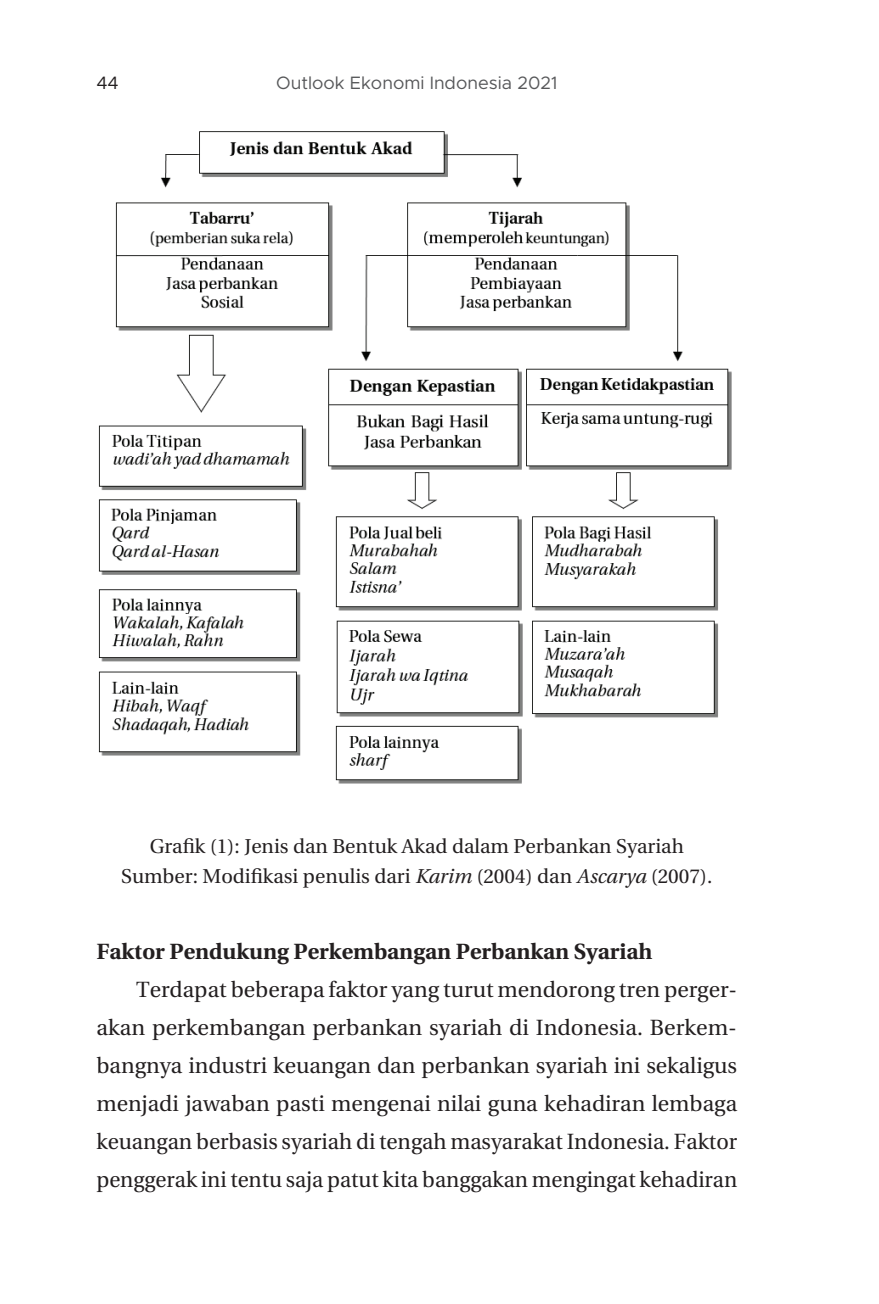
<style>
.page{position:relative;width:879px;height:1304px;background:#fff}
.page>*{position:absolute;margin:0;border:0;box-sizing:border-box;transform-origin:0 0}
.t1{font:22px/38px "Linguistics Pro";color:#231f20;text-align:justify}
.t2{font:700 22px "Linguistics Pro";color:#231f20}
.t3{font:20px/30px "Linguistics Pro";color:#231f20;text-align:center}
.t4{font:18px "Metropolis";color:#57585a}
.t5{font:18px "Metropolis";color:#231f20}
.s1{font-style:italic}
</style>
<div class="page">
<img style="left:98px;top:131px;width:634px;height:653px">
<p class="t5" style="left:96px;top:71px;width:24px">44</p>
<p class="t4" style="left:276px;top:71px;width:283px">Outlook Ekonomi Indonesia 2021</p>
<p class="t3" style="left:121px;top:831px;width:592px">Grafik (1): Jenis dan Bentuk Akad dalam Perbankan Syariah<br>Sumber: Modifikasi penulis dari <span class="s1">Karim</span> (2004) dan <span class="s1">Ascarya</span> (2007).</p>
<p class="t2" style="left:96px;top:934px;width:557px">Faktor Pendukung Perkembangan Perbankan Syariah</p>
<p class="t1" style="left:96px;top:971px;width:642px;text-indent:40px">Terdapat beberapa faktor yang turut mendorong tren perger&shy;akan perkembangan perbankan syariah di Indonesia. Berkem&shy;bangnya industri keuangan dan perbankan syariah ini sekaligus menjadi jawaban pasti mengenai nilai guna kehadiran lembaga keuangan berbasis syariah di tengah masyarakat Indonesia. Faktor penggerak ini tentu saja patut kita banggakan mengingat kehadiran</p>
</div>
